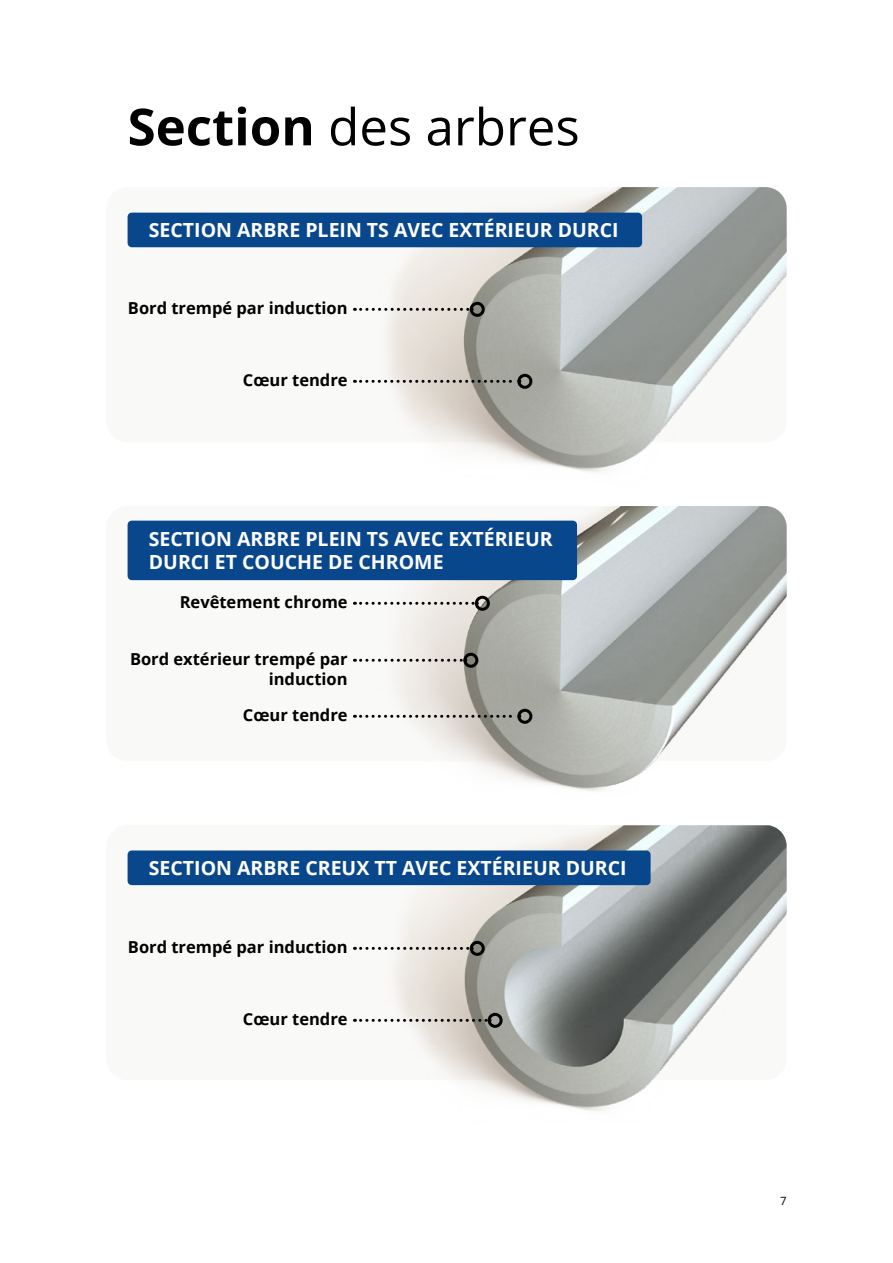
<style>
.page{position:relative;width:893px;height:1263px;background:#fff}
.page>*{position:absolute;margin:0;border:0;box-sizing:border-box;transform-origin:0 0}
.t1{font:51px "Open Sans";color:#000}
.t2{font:700 19.5px/23.4px "Open Sans";color:#fff}
.t3{font:700 16.5px/19.8px "Open Sans";color:#000;text-align:right}
.t4{font:11.4px "Open Sans";color:#000}
.s1{font-weight:700}
</style>
<div class="page">
<div style="left:106px;top:506px;width:681px;height:255px;background:#f9f9f8;border-radius:21px"></div>
<img style="left:371px;top:506px;width:416px;height:285px">
<div style="left:128px;top:521px;width:449px;height:59px;background:#09478d;border-radius:4px"></div>
<div style="left:106px;top:187px;width:681px;height:255px;background:#f9f9f8;border-radius:21px"></div>
<img style="left:371px;top:187px;width:416px;height:285px">
<div style="left:128px;top:213px;width:514px;height:34px;background:#09478d;border-radius:4px"></div>
<div style="left:106px;top:825px;width:681px;height:255px;background:#f9f9f8;border-radius:21px"></div>
<img style="left:371px;top:825px;width:416px;height:286px">
<div style="left:128px;top:850px;width:523px;height:35px;background:#09478d;border-radius:4px"></div>
<svg style="left:361px;top:308px;width:109px;height:3px"></svg>
<div style="left:470px;top:302px;width:15px;height:15px;border:3px solid #000;border-radius:50%"></div>
<svg style="left:354px;top:380px;width:163px;height:3px"></svg>
<div style="left:517px;top:374px;width:15px;height:15px;border:3px solid #000;border-radius:50%"></div>
<svg style="left:361px;top:659px;width:102px;height:3px"></svg>
<div style="left:463px;top:653px;width:15px;height:15px;border:3px solid #000;border-radius:50%"></div>
<svg style="left:354px;top:715px;width:163px;height:3px"></svg>
<div style="left:517px;top:709px;width:15px;height:15px;border:3px solid #000;border-radius:50%"></div>
<svg style="left:361px;top:602px;width:114px;height:3px"></svg>
<div style="left:475px;top:596px;width:15px;height:15px;border:3px solid #000;border-radius:50%"></div>
<svg style="left:361px;top:947px;width:109px;height:3px"></svg>
<div style="left:470px;top:941px;width:15px;height:15px;border:3px solid #000;border-radius:50%"></div>
<svg style="left:361px;top:1019px;width:127px;height:3px"></svg>
<div style="left:488px;top:1013px;width:15px;height:15px;border:3px solid #000;border-radius:50%"></div>
<h1 class="t1" style="left:128px;top:92px;width:454px"><span class="s1">Section</span> des arbres</h1>
<p class="t2" style="left:149px;top:218px;width:471px">SECTION ARBRE PLEIN TS AVEC EXTÉRIEUR DURCI</p>
<p class="t3" style="left:128px;top:298px;width:221px">Bord trempé par induction</p>
<p class="t3" style="left:243px;top:369px;width:106px">Cœur tendre</p>
<p class="t2" style="left:149px;top:526px;width:405px">SECTION ARBRE PLEIN TS AVEC EXTÉRIEUR<br>DURCI ET COUCHE DE CHROME</p>
<p class="t3" style="left:180px;top:592px;width:169px">Revêtement chrome</p>
<p class="t3" style="left:130px;top:649px;width:219px">Bord extérieur trempé par induction</p>
<p class="t3" style="left:243px;top:704px;width:106px">Cœur tendre</p>
<p class="t2" style="left:149px;top:856px;width:479px">SECTION ARBRE CREUX TT AVEC EXTÉRIEUR DURCI</p>
<p class="t3" style="left:128px;top:937px;width:221px">Bord trempé par induction</p>
<p class="t3" style="left:243px;top:1008px;width:106px">Cœur tendre</p>
<p class="t4" style="left:780px;top:1193px;width:8px">7</p>
</div>
